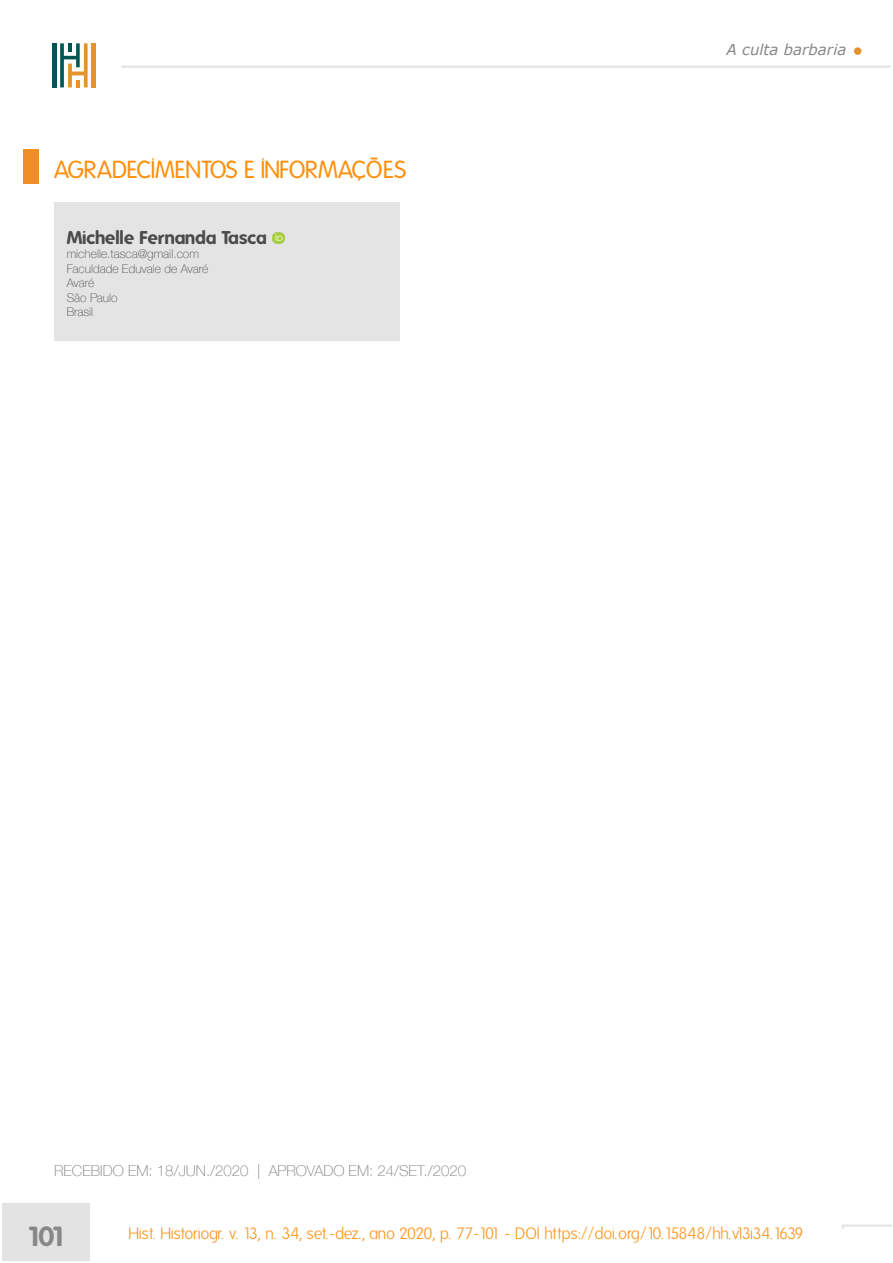
<style>
.page{position:relative;width:893px;height:1263px;background:#fff}
.page>*{position:absolute;margin:0;border:0;box-sizing:border-box;transform-origin:0 0}
.t1{font:700 27px "Folks";color:#888889}
.t2{font:24px "Folks";letter-spacing:-.03em;color:#ff8f0a}
.t3{font:700 18px "Folks";color:#4b4b4b}
.t4{font:300 16.5px "Folks";letter-spacing:-.04em;color:#fc941a}
.t5{font:100 15px "Helvetica Neue";color:#7e7e7e}
.t6{font:italic 15px "Verdana";color:#888}
.t7{font:100 12px/14.4px "Helvetica Neue";color:#4b4b4b}
</style>
<div class="page">
<div style="left:2px;top:1203px;width:88px;height:57px;background:#e3e3e3"></div>
<svg style="left:842px;top:1224px;width:49px;height:5px"></svg>
<div style="left:854px;top:47px;width:7px;height:8px;background:#e4932d;border-radius:50%"></div>
<hr style="left:91px;top:43px;width:4px;height:44px;background:#e4932d">
<svg style="left:60px;top:43px;width:28px;height:44px"></svg>
<hr style="left:53px;top:43px;width:4px;height:44px;background:#055">
<hr style="left:121px;top:66px;width:770px;height:2px;background:#e3e3e3">
<div style="left:23px;top:150px;width:16px;height:34px;background:#ef8e25"></div>
<div style="left:54px;top:202px;width:346px;height:139px;background:#e4e4e4"></div>
<svg style="left:273px;top:232px;width:11px;height:12px"></svg>
<h2 class="t2" style="left:54px;top:156px;width:354px">AGRADECIMENTOS E INFORMAÇÕES</h2>
<p class="t3" style="left:67px;top:227px;width:202px">Michelle Fernanda Tasca</p>
<p class="t7" style="left:67px;top:246px;width:143px">michelle.tasca@gmail.com<br>Faculdade Eduvale de Avaré<br>Avaré<br>São Paulo<br>Brasil</p>
<p class="t6" style="left:727px;top:39px;width:121px">A culta barbaria</p>
<p class="t5" style="left:54px;top:1159px;width:414px">RECEBIDO EM: 18/JUN./2020 | APROVADO EM: 24/SET./2020</p>
<h1 class="t1" style="left:28px;top:1220px;width:36px">101</h1>
<p class="t4" style="left:128px;top:1224px;width:677px">Hist. Historiogr. v. 13, n. 34, set.-dez., ano 2020, p. 77-101 - DOI https://doi.org/10.15848/hh.v13i34.1639</p>
</div>
